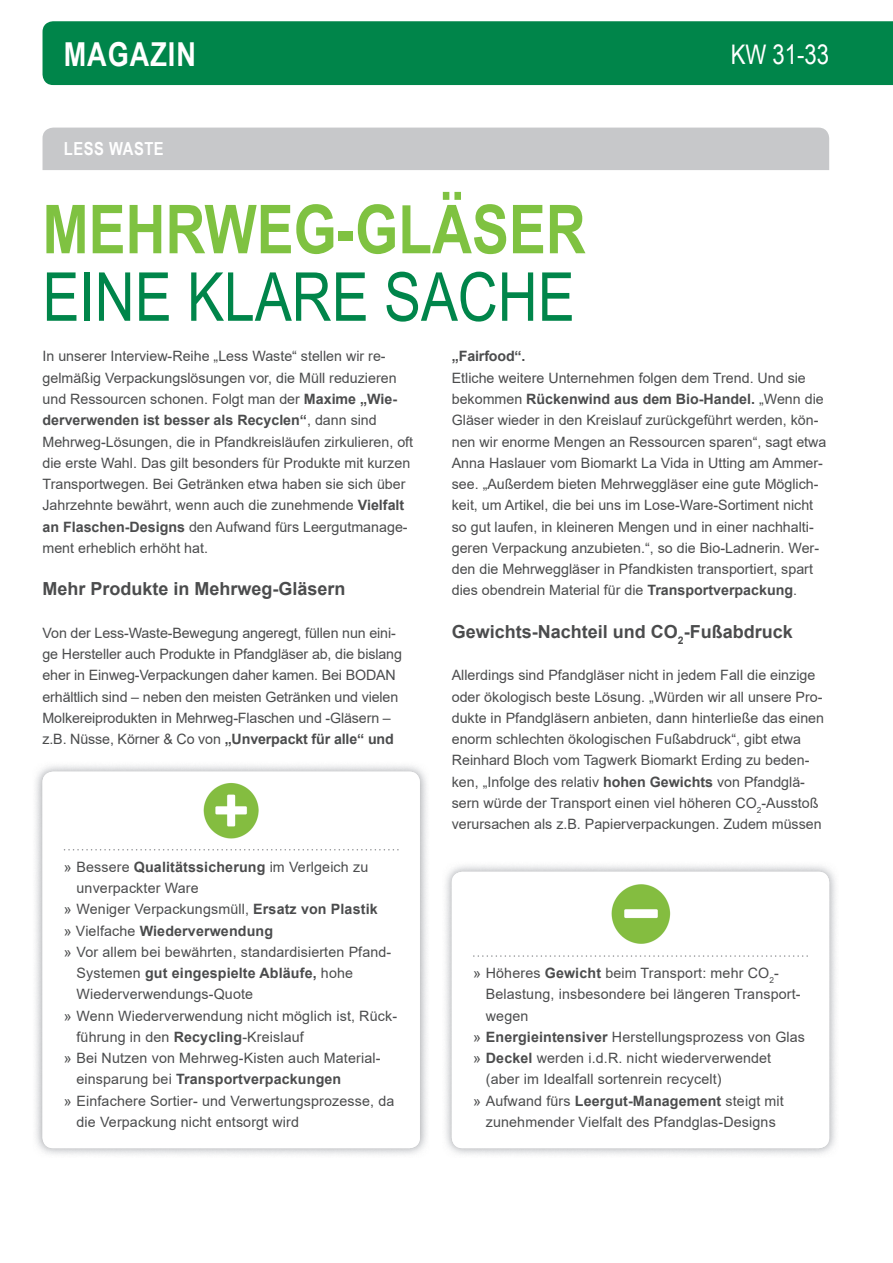
<style>
.page{position:relative;width:893px;height:1263px;background:#fff}
.page>*{position:absolute;margin:0;border:0;box-sizing:border-box;transform-origin:0 0}
.t1{font:700 67.5px "Arial Narrow";color:#7fc241}
.t2{font:67.5px "Arial Narrow";color:#00854a}
.t3{font:700 33px "Arial Narrow";letter-spacing:.03em;color:#fff}
.t4{font:27px "Arial Narrow";color:#fff}
.t5{font:700 18px "Arial";color:#4b4c4d}
.t6{font:700 18px "Arial Narrow";letter-spacing:.03em;color:#fff}
.t7{font:14.25px/21.3px "Arial";color:#4b4c4d}
.t8{font:700 14.25px "Arial";letter-spacing:.01em;color:#4b4c4d}
.t9{font:700 14.25px "Arial";letter-spacing:-.01em;color:#4b4c4d}
.s1{font-weight:700}
.s2{font-weight:400}
</style>
<div class="page">
<div style="left:43px;top:21px;width:850px;height:64px;background:#00854a"></div>
<img style="left:35px;top:765px;width:392px;height:390px">
<div style="left:43px;top:772px;width:377px;height:376px;background:#fff;border-radius:11px"></div>
<svg style="left:64px;top:849px;width:335px;height:1px"></svg>
<div style="left:43px;top:128px;width:786px;height:42px;background:#c7c8ca"></div>
<img style="left:445px;top:865px;width:391px;height:290px">
<div style="left:452px;top:872px;width:377px;height:276px;background:#fff;border-radius:11px"></div>
<svg style="left:473px;top:955px;width:335px;height:2px"></svg>
<img style="left:611px;top:884px;width:60px;height:60px">
<img style="left:203px;top:783px;width:56px;height:56px">
<h2 class="t3" style="left:64px;top:29px;width:134px">MAGAZIN</h2>
<h3 class="t4" style="left:731px;top:34px;width:100px">KW 31-33</h3>
<p class="t6" style="left:64px;top:135px;width:102px">LESS WASTE</p>
<h1 class="t1" style="left:43px;top:178px;width:545px">MEHRWEG-GLÄSER</h1>
<h1 class="t2" style="left:43px;top:247px;width:534px">EINE KLARE SACHE</h1>
<p class="t7" style="left:43px;top:346px;width:372px">In unserer Interview-Reihe „Less Waste“ stellen wir re&shy;gelmäßig Verpackungslösungen vor, die Müll reduzieren und Ressourcen schonen. Folgt man der <span class="s1">Maxime „Wie&shy;derverwenden ist besser als Recyclen“</span>, dann sind Mehrweg-Lösungen, die in Pfandkreisläufen zirkulieren, oft die erste Wahl. Das gilt besonders für Produkte mit kurzen Transportwegen. Bei Getränken etwa haben sie sich über Jahrzehnte bewährt, wenn auch die zunehmende <span class="s1">Vielfalt an Flaschen-Designs</span> den Aufwand fürs Leergutmanage&shy;ment erheblich erhöht hat.</p>
<p class="t5" style="left:43px;top:576px;width:305px">Mehr Produkte in Mehrweg-Gläsern</p>
<p class="t7" style="left:43px;top:622px;width:361px">Von der Less-Waste-Bewegung angeregt, füllen nun eini&shy;ge Hersteller auch Produkte in Pfandgläser ab, die bislang eher in Einweg-Verpackungen daher kamen. Bei BODAN erhältlich sind – neben den meisten Getränken und vielen Molkereiprodukten in Mehrweg-Flaschen und -Gläsern – z.B. Nüsse, Körner &amp; Co von <span class="s1">„Unverpackt für alle“ und</span></p>
<p class="t9" style="left:452px;top:346px;width:75px">„Fairfood“.</p>
<p class="t7" style="left:452px;top:367px;width:376px">Etliche weitere Unternehmen folgen dem Trend. Und sie bekommen <span class="s1">Rückenwind aus dem Bio-Handel.</span> „Wenn die Gläser wieder in den Kreislauf zurückgeführt werden, kön&shy;nen wir enorme Mengen an Ressourcen sparen“, sagt etwa Anna Haslauer vom Biomarkt La Vida in Utting am Ammer&shy;see. „Außerdem bieten Mehrweggläser eine gute Möglich&shy;keit, um Artikel, die bei uns im Lose-Ware-Sortiment nicht so gut laufen, in kleineren Mengen und in einer nachhalti&shy;geren Verpackung anzubieten.“, so die Bio-Ladnerin. Wer&shy;den die Mehrweggläser in Pfandkisten transportiert, spart dies obendrein Material für die <span class="s1">Transportverpackung</span>.</p>
<p class="t5" style="left:452px;top:619px;width:342px">Gewichts-Nachteil und CO<sub>2</sub>-Fußabdruck</p>
<p class="t7" style="left:452px;top:665px;width:374px">Allerdings sind Pfandgläser nicht in jedem Fall die einzige oder ökologisch beste Lösung. „Würden wir all unsere Pro&shy;dukte in Pfandgläsern anbieten, dann hinterließe das einen enorm schlechten ökologischen Fußabdruck“, gibt etwa Reinhard Bloch vom Tagwerk Biomarkt Erding zu beden&shy;ken, „Infolge des relativ <span class="s1">hohen Gewichts</span> von Pfandglä&shy;sern würde der Transport einen viel höheren CO<sub>2</sub>-Ausstoß verursachen als z.B. Papierverpackungen. Zudem müssen</p>
<p class="t7" style="left:64px;top:856px;width:306px">» Bessere <span class="s1">Qualitätssicherung</span> im Verlgeich zu</p>
<p class="t7" style="left:77px;top:877px;width:124px">unverpackter Ware</p>
<p class="t7" style="left:64px;top:898px;width:315px">» Weniger Verpackungsmüll, <span class="s1">Ersatz von Plastik</span></p>
<p class="t8" style="left:64px;top:920px;width:211px"><span class="s2">» Vielfache</span> Wiederverwendung</p>
<p class="t7" style="left:64px;top:941px;width:329px">» Vor allem bei bewährten, standardisierten Pfand-</p>
<p class="t8" style="left:77px;top:963px;width:278px"><span class="s2">Systemen</span> gut eingespielte Abläufe, <span class="s2">hohe</span></p>
<p class="t7" style="left:77px;top:983px;width:178px">Wiederverwendungs-Quote</p>
<p class="t7" style="left:64px;top:1005px;width:335px">» Wenn Wiederverwendung nicht möglich ist, Rück-</p>
<p class="t7" style="left:77px;top:1026px;width:229px">führung in den <span class="s1">Recycling</span>-Kreislauf</p>
<p class="t7" style="left:64px;top:1047px;width:318px">» Bei Nutzen von Mehrweg-Kisten auch Material-</p>
<p class="t8" style="left:77px;top:1069px;width:266px"><span class="s2">einsparung bei</span> Transportverpackungen</p>
<p class="t7" style="left:64px;top:1090px;width:332px">» Einfachere Sortier- und Verwertungsprozesse, da</p>
<p class="t7" style="left:77px;top:1111px;width:224px">die Verpackung nicht entsorgt wird</p>
<p class="t7" style="left:473px;top:962px;width:307px">» Höheres <span class="s1">Gewicht</span> beim Transport: mehr CO<sub>2</sub>-</p>
<p class="t7" style="left:486px;top:983px;width:316px">Belastung, insbesondere bei längeren Transport-</p>
<p class="t7" style="left:486px;top:1005px;width:44px">wegen</p>
<p class="t7" style="left:473px;top:1026px;width:333px">» <span class="s1">Energieintensiver</span> Herstellungsprozess von Glas</p>
<p class="t7" style="left:473px;top:1047px;width:300px">» <span class="s1">Deckel</span> werden i.d.R. nicht wiederverwendet</p>
<p class="t7" style="left:486px;top:1069px;width:237px">(aber im Idealfall sortenrein recycelt)</p>
<p class="t7" style="left:473px;top:1090px;width:312px">» Aufwand fürs <span class="s1">Leergut-Management</span> steigt mit</p>
<p class="t7" style="left:486px;top:1111px;width:291px">zunehmender Vielfalt des Pfandglas-Designs</p>
</div>
